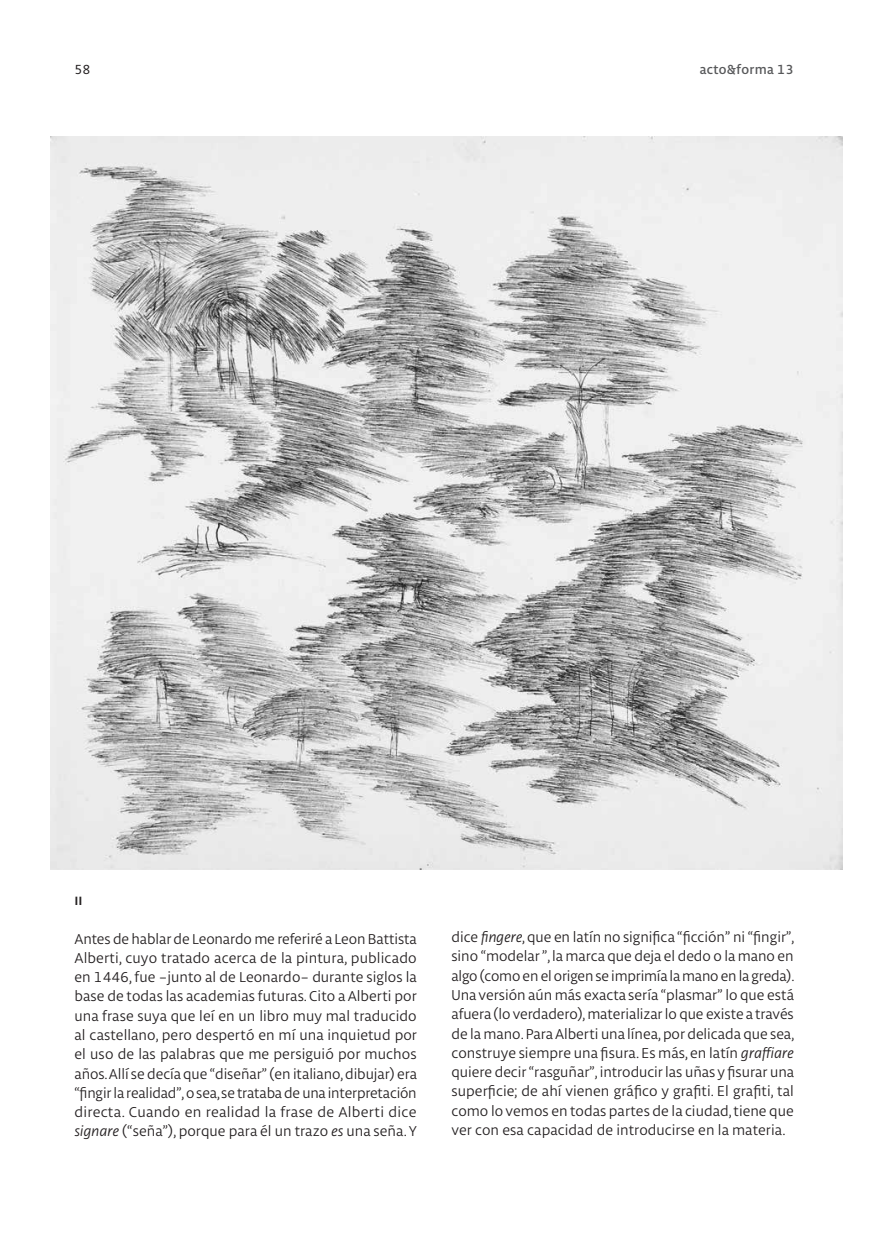
<style>
.page{position:relative;width:893px;height:1241px;background:#fff}
.page>*{position:absolute;margin:0;border:0;box-sizing:border-box;transform-origin:0 0}
.t1{font:500 16.62px "Libertad";color:#231f20}
.TXT_COL_SIN{font:15.22px/19.2px "Libertad";color:#231f20;text-align:justify}
.t2{font:500 14px "Libertad";letter-spacing:.025em;color:#57585a}
.t3{font:14px "Libertad";color:#231f20}
.s1{font-style:italic}
</style>
<div class="page">
<img style="left:51px;top:136px;width:791px;height:733px">
<p class="t3" style="left:74px;top:60px;width:18px">58</p>
<p class="t2" style="left:700px;top:60px;width:96px">acto&amp;forma 13</p>
<h1 class="t1" style="left:74px;top:888px;width:10px">ii</h1>
<p class="TXT_COL_SIN" style="left:74px;top:928px;width:344px">Antes de hablar de Leonardo me referiré a Leon Battista Alberti, cuyo tratado acerca de la pintura, publicado en 1446, fue –junto al de Leonardo– durante siglos la base de todas las academias futuras. Cito a Alberti por una frase suya que leí en un libro muy mal traducido al castellano, pero despertó en mí una inquietud por el uso de las palabras que me persiguió por muchos años. Allí se decía que “diseñar” (en italiano, dibujar) era “fingir la realidad”, o sea, se trataba de una interpretación directa. Cuando en realidad la frase de Alberti dice <span class="s1">signare</span> (“seña”), porque para él un trazo <span class="s1">es</span> una seña. Y</p>
<p class="TXT_COL_SIN" style="left:451px;top:927px;width:345px">dice <span class="s1">fingere</span>, que en latín no significa “ficción” ni “fingir”, sino “modelar ”, la marca que deja el dedo o la mano en algo (como en el origen se imprimía la mano en la greda).<br>Una versión aún más exacta sería “plasmar” lo que está afuera (lo verdadero), materializar lo que existe a través de la mano. Para Alberti una línea, por delicada que sea, construye siempre una fisura. Es más, en latín <span class="s1">graffiare </span>quiere decir “rasguñar”, introducir las uñas y fisurar una superficie; de ahí vienen gráfico y grafiti. El grafiti, tal como lo vemos en todas partes de la ciudad, tiene que ver con esa capacidad de introducirse en la materia.</p>
</div>
